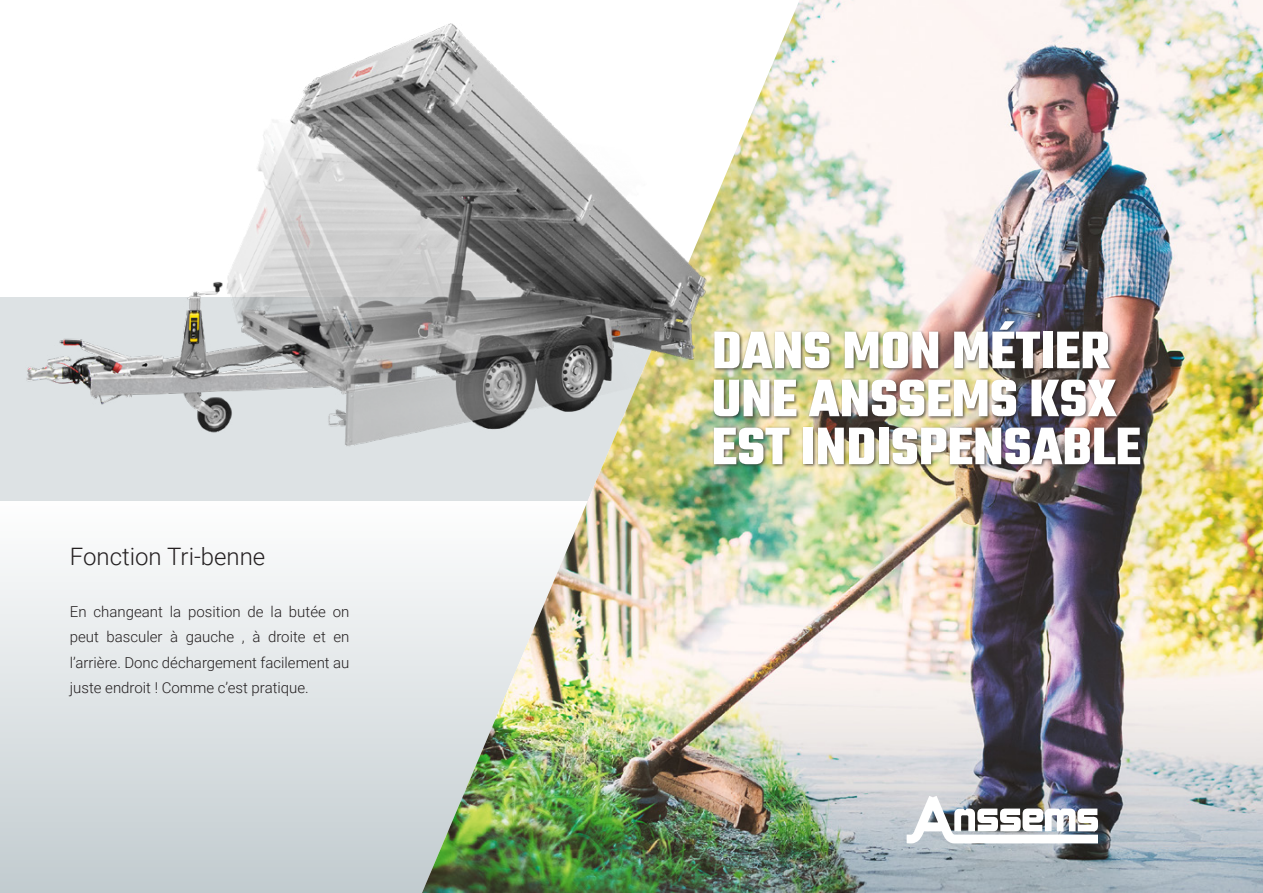
<style>
.page{position:relative;width:1263px;height:893px;background:#fff}
.page>*{position:absolute;margin:0;border:0;box-sizing:border-box;transform-origin:0 0}
.t1{font:700 57px/48px "Teko";color:#fff}
.t2{font:300 24px "Roboto";color:#231f20}
.t3{font:300 15px/25.5px "Roboto";color:#231f20;text-align:justify}
</style>
<div class="page">
<div style="left:0;top:501px;width:1263px;height:392px;background:linear-gradient(to bottom,#fefefe,#c2cbcf)"></div>
<img style="left:422px;top:0;width:841px;height:893px">
<svg style="left:907px;top:796px;width:191px;height:47px"></svg>
<img style="left:12px;top:15px;width:695px;height:486px">
<div style="left:712px;top:319px;width:432px;height:149px;background:#231f20;opacity:.7"></div>
<p class="t2" style="left:70px;top:540px;width:197px">Fonction Tri-benne</p>
<p class="t3" style="left:70px;top:598px;width:281px">En changeant la position de la butée on peut basculer à gauche , à droite et en l’arrière. Donc déchargement facilement au juste endroit ! Comme c’est pratique.</p>
<p class="t1" style="left:711px;top:330px;width:431px">DANS MON MÉTIER<br>UNE ANSSEMS KSX<br>EST INDISPENSABLE</p>
</div>
